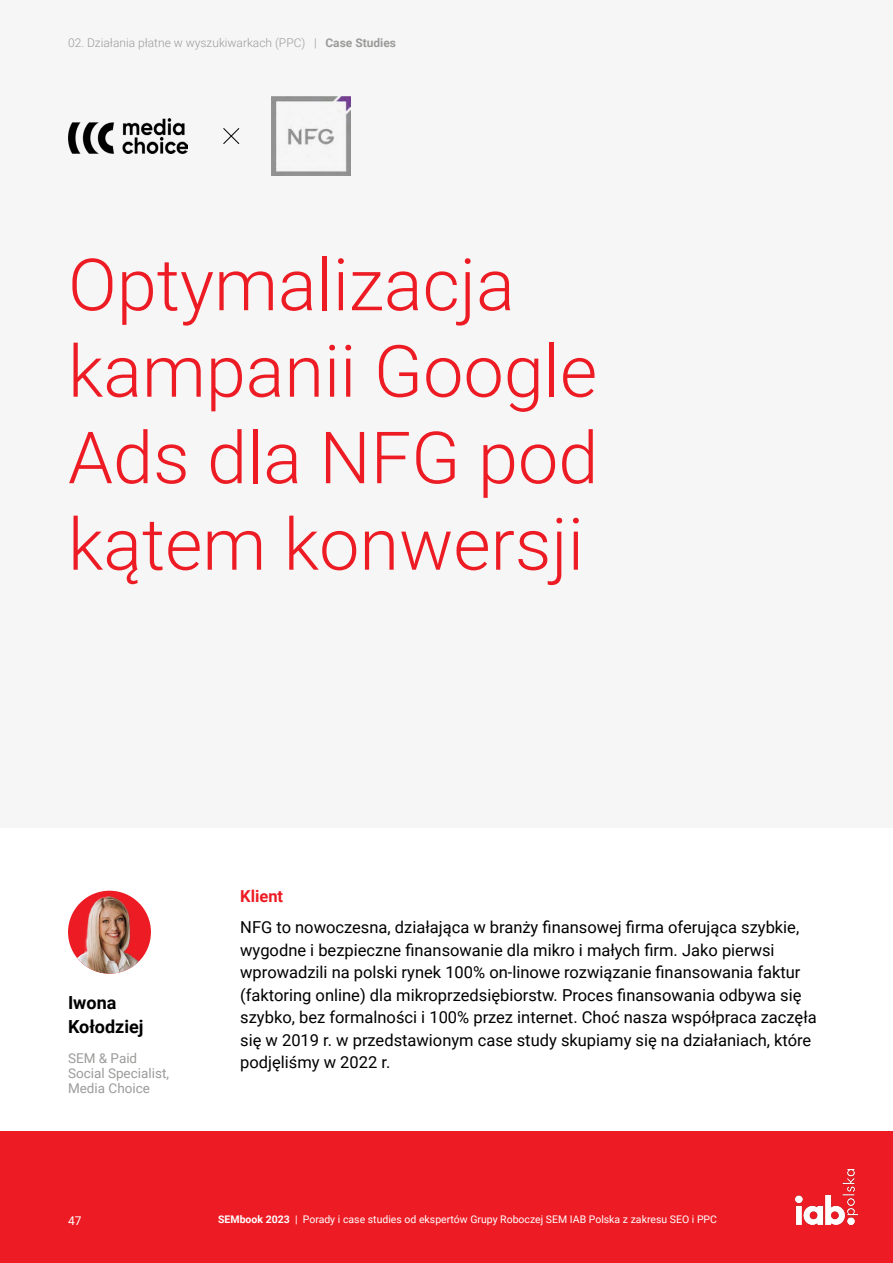
<style>
.page{position:relative;width:893px;height:1263px;background:#fff}
.page>*{position:absolute;margin:0;border:0;box-sizing:border-box;transform-origin:0 0}
.t1{font:300 72px/86.6px "Roboto";color:#ed1c24}
.t2{font:700 18px/24px "Roboto";color:#000}
.t3{font:16.5px/22.5px "Roboto";color:#000}
.t4{font:700 16.5px "Roboto";color:#ed1c24}
.t5{font:13.5px/15px "Roboto";color:#9b9b9a}
.t6{font:300 12px "Roboto";color:#9b9b9a}
.t7{font:12px "Roboto";color:#fff}
.t8{font:10.5px "Roboto";color:#fff}
.s1{font-weight:700}
</style>
<div class="page">
<div style="left:0;top:0;width:893px;height:827px;background:#f6f6f6"></div>
<svg style="left:223px;top:128px;width:17px;height:16px"></svg>
<img style="left:272px;top:97px;width:78px;height:78px">
<img style="left:68px;top:891px;width:83px;height:83px;border-radius:41px">
<img style="left:68px;top:119px;width:120px;height:34px">
<div style="left:0;top:1131px;width:893px;height:132px;background:#ed1c24"></div>
<img style="left:795px;top:1170px;width:62px;height:54px">
<p class="t6" style="left:68px;top:34px;width:330px">02. Działania płatne w wyszukiwarkach (PPC) | <span class="s1">Case Studies</span></p>
<h1 class="t1" style="left:68px;top:239px;width:532px">Optymalizacja kampanii Google<br>Ads dla NFG pod kątem konwersji</h1>
<p class="t2" style="left:68px;top:990px;width:77px">Iwona<br>Kołodziej</p>
<p class="t5" style="left:68px;top:1050px;width:103px">SEM &amp; Paid<br>Social Specialist,<br>Media Choice</p>
<p class="t7" style="left:68px;top:1212px;width:15px">47</p>
<p class="t4" style="left:240px;top:885px;width:44px">Klient</p>
<p class="t3" style="left:240px;top:916px;width:578px">NFG to nowoczesna, działająca w branży finansowej firma oferująca szybkie, wygodne i bezpieczne finansowanie dla mikro i małych firm. Jako pierwsi wprowadzili na polski rynek 100% on-linowe rozwiązanie finansowania faktur (faktoring online) dla mikroprzedsiębiorstw. Proces finansowania odbywa się szybko, bez formalności i 100% przez internet. Choć nasza współpraca zaczęła się w 2019 r. w przedstawionym case study skupiamy się na działaniach, które podjęliśmy w 2022 r.</p>
<p class="t8" style="left:218px;top:1212px;width:500px"><span class="s1">SEMbook 2023</span> | Porady i case studies od ekspertów Grupy Roboczej SEM IAB Polska z zakresu SEO i PPC</p>
</div>
